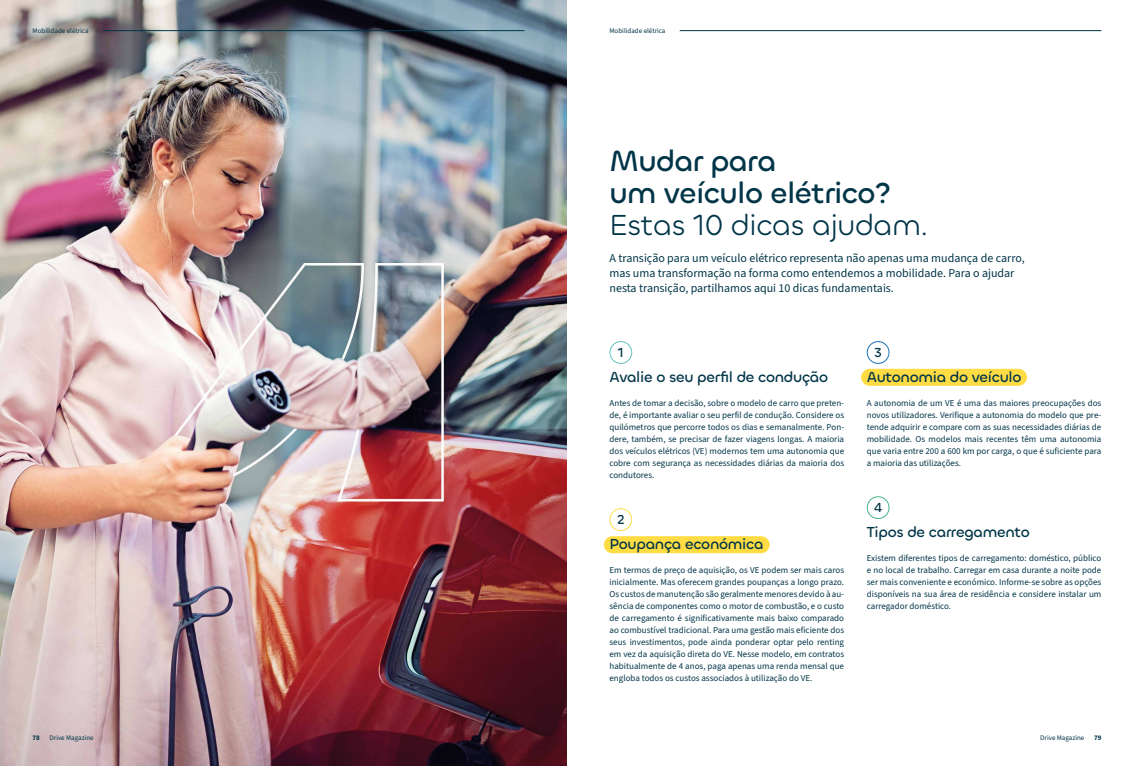
<style>
.page{position:relative;width:1134px;height:766px;background:#fff}
.page>*{position:absolute;margin:0;border:0;box-sizing:border-box;transform-origin:0 0}
.t1{font:500 30px/32px "Chillax";letter-spacing:-.02em;color:#003548}
.t2{font:30px "Chillax";letter-spacing:-.02em;color:#003548}
.t3{font:500 15px "Chillax";letter-spacing:-.02em;color:#003548}
.t4{font:500 13.5px "Chillax";color:#003548}
.t5{font:12px/15px "Source Sans 3";color:#003548}
.t6{font:9px/12px "Source Sans 3";color:#003548;text-align:justify}
.t7{font:7px "Source Sans 3";color:#003548}
.t8{font:700 7px "Source Sans 3";color:#003548}
</style>
<div class="page">
<img style="left:0;top:0;width:567px;height:765px">
<hr style="left:680px;top:30px;width:421px;height:1px;background:#003548">
<hr style="left:103px;top:30px;width:421px;height:1px;background:#003548">
<div style="left:604px;top:536px;width:166px;height:17px;background:#ffdc44;border-radius:9px"></div>
<div style="left:861px;top:369px;width:166px;height:17px;background:#ffdc44;border-radius:9px"></div>
<div style="left:609px;top:341px;width:23px;height:23px;border:1px solid #66c1be;border-radius:50%"></div>
<div style="left:609px;top:508px;width:23px;height:23px;border:1px solid #ffdc44;border-radius:50%"></div>
<div style="left:867px;top:341px;width:22px;height:23px;border:1px solid #1d71b8;border-radius:50%"></div>
<div style="left:867px;top:496px;width:22px;height:23px;border:1px solid #45b385;border-radius:50%"></div>
<p class="t7" style="left:33px;top:26px;width:57px">Mobilidade elétrica</p>
<p class="t7" style="left:609px;top:26px;width:57px">Mobilidade elétrica</p>
<h1 class="t1" style="left:609px;top:145px;width:284px">Mudar para<br>um veículo elétrico?</h1>
<h1 class="t2" style="left:609px;top:207px;width:320px">Estas 10 dicas ajudam.</h1>
<h3 class="t5" style="left:609px;top:250px;width:417px">A transição para um veículo elétrico representa não apenas uma mudança de carro, mas uma transformação na forma como entendemos a mobilidade. Para o ajudar nesta transição, partilhamos aqui 10 dicas fundamentais.</h3>
<h3 class="t4" style="left:618px;top:344px;width:7px">1</h3>
<h2 class="t3" style="left:609px;top:367px;width:220px">Avalie o seu perfil de condução</h2>
<p class="t6" style="left:609px;top:397px;width:236px">Antes de tomar a decisão, sobre o modelo de carro que preten&shy;de, é importante avaliar o seu perfil de condução. Considere os quilómetros que percorre todos os dias e semanalmente. Pon&shy;dere, também, se precisar de fazer viagens longas. A maioria dos veículos elétricos (VE) modernos tem uma autonomia que cobre com segurança as necessidades diárias da maioria dos condutores.</p>
<h3 class="t4" style="left:617px;top:511px;width:9px">2</h3>
<h2 class="t3" style="left:609px;top:534px;width:156px">Poupança económica</h2>
<p class="t6" style="left:609px;top:564px;width:236px">Em termos de preço de aquisição, os VE podem ser mais caros inicialmente. Mas oferecem grandes poupanças a longo prazo.<br>Os custos de manutenção são geralmente menores devido à au&shy;sência de componentes como o motor de combustão, e o custo de carregamento é significativamente mais baixo comparado ao combustível tradicional. Para uma gestão mais eficiente dos seus investimentos, pode ainda ponderar optar pelo renting em vez da aquisição direta do VE. Nesse modelo, em contratos habitualmente de 4 anos, paga apenas uma renda mensal que engloba todos os custos associados à utilização do VE.</p>
<h3 class="t4" style="left:874px;top:344px;width:9px">3</h3>
<h2 class="t3" style="left:867px;top:367px;width:156px">Autonomia do veículo</h2>
<p class="t6" style="left:867px;top:397px;width:236px">A autonomia de um VE é uma das maiores preocupações dos novos utilizadores. Verifique a autonomia do modelo que pre&shy;tende adquirir e compare com as suas necessidades diárias de mobilidade. Os modelos mais recentes têm uma autonomia que varia entre 200 a 600 km por carga, o que é suficiente para a maioria das utilizações.</p>
<h3 class="t4" style="left:874px;top:499px;width:10px">4</h3>
<h2 class="t3" style="left:867px;top:522px;width:165px">Tipos de carregamento</h2>
<p class="t6" style="left:867px;top:552px;width:236px">Existem diferentes tipos de carregamento: doméstico, público e no local de trabalho. Carregar em casa durante a noite pode ser mais conveniente e económico. Informe-se sobre as opções disponíveis na sua área de residência e considere instalar um carregador doméstico.</p>
<p class="t8" style="left:33px;top:733px;width:9px">78</p>
<p class="t7" style="left:50px;top:733px;width:46px">Drive Magazine</p>
<p class="t7" style="left:1040px;top:733px;width:46px">Drive Magazine</p>
<p class="t8" style="left:1094px;top:733px;width:9px">79</p>
</div>
